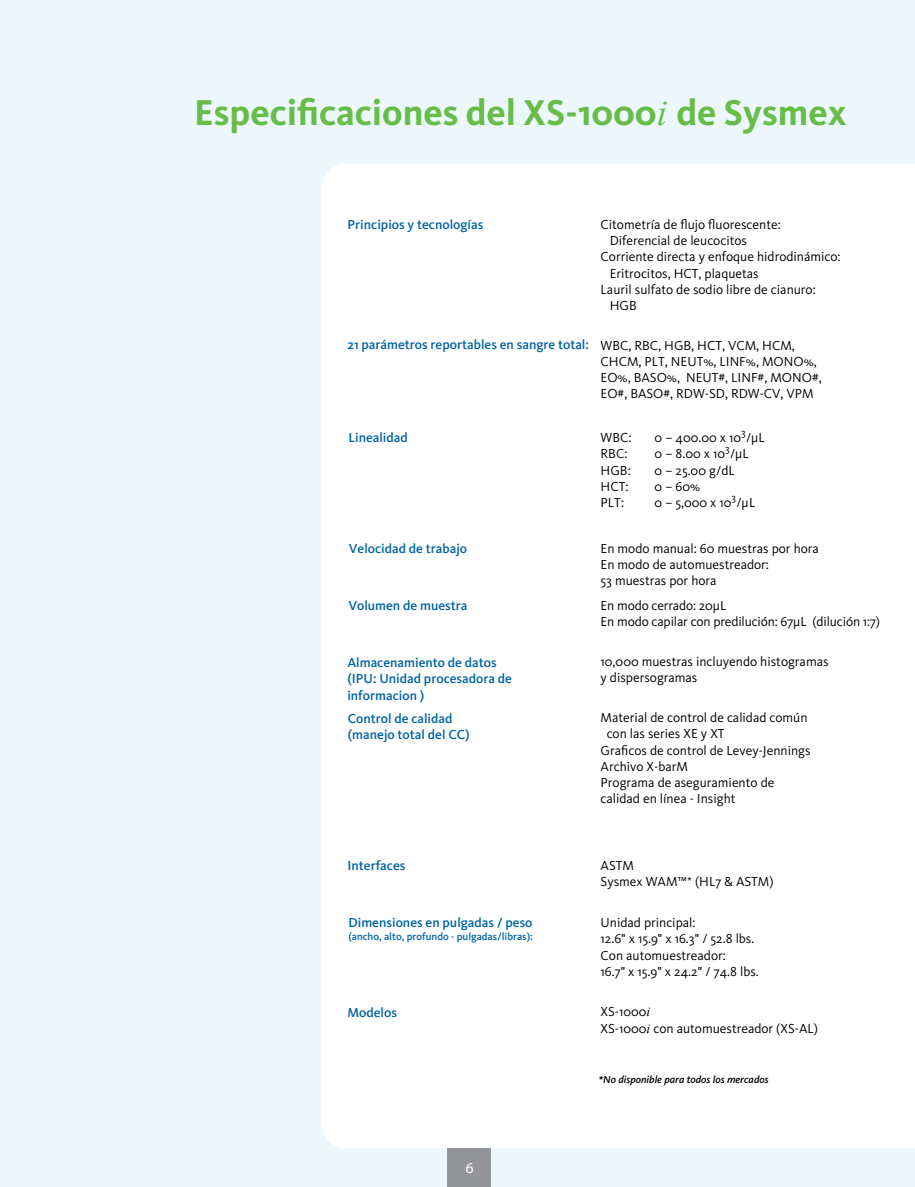
<style>
.page{position:relative;width:915px;height:1187px;background:#fff}
.page>*{position:absolute;margin:0;border:0;box-sizing:border-box;transform-origin:0 0}
.t1{font:700 37.2px "Kievit OT";color:#68bd49}
.t2{font:15.3px "Myriad";color:#fff}
.t3{font:13.5px/16.2px "Kievit Pro";color:#000}
.t4{font:500 13.5px/16.2px "Kievit Pro";color:#0063a3}
.t5{font:500 10.65px "Kievit Pro";color:#0063a3}
.t6{font:italic 500 10.65px "Kievit Pro";color:#000}
.t7{font:10.65px "Kievit Pro";color:#000}
.s1{font-family:"Times New Roman";font-weight:400;font-style:italic}
.s2{font-family:"Times New Roman";font-style:italic}
</style>
<div class="page">
<div style="left:0;top:0;width:914px;height:1186px;background:#ecf8fe"></div>
<div style="left:321px;top:164px;width:593px;height:984px;background:#fff"></div>
<div style="left:447px;top:1148px;width:44px;height:38px;background:#939598"></div>
<h1 class="t1" style="left:194px;top:91px;width:653px">Especificaciones del XS-1000<span class="s1">i</span> de Sysmex</h1>
<p class="t4" style="left:347px;top:216px;width:137px">Principios y tecnologías</p>
<p class="t3" style="left:600px;top:216px;width:181px">Citometría de flujo fluorescente:</p>
<p class="t3" style="left:609px;top:232px;width:139px">Diferencial de leucocitos</p>
<p class="t3" style="left:600px;top:248px;width:241px">Corriente directa y enfoque hidrodinámico:</p>
<p class="t3" style="left:609px;top:265px;width:150px">Eritrocitos, HCT, plaquetas</p>
<p class="t3" style="left:600px;top:281px;width:217px">Lauril sulfato de sodio libre de cianuro:</p>
<p class="t3" style="left:609px;top:297px;width:29px">HGB</p>
<p class="t4" style="left:347px;top:337px;width:243px">21 parámetros reportables en sangre total:</p>
<p class="t3" style="left:600px;top:337px;width:222px">WBC, RBC, HGB, HCT, VCM, HCM,<br>CHCM, PLT, NEUT%, LINF%, MONO%,<br>EO%, BASO%, NEUT#, LINF#, MONO#,<br>EO#, BASO#, RDW-SD, RDW-CV, VPM</p>
<p class="t4" style="left:348px;top:429px;width:61px">Linealidad</p>
<p class="t7" style="left:741px;top:426px;width:6px">3</p>
<p class="t3" style="left:600px;top:429px;width:32px">WBC:</p>
<p class="t3" style="left:654px;top:429px;width:112px">0 – 400.00 x 10 /μL</p>
<p class="t7" style="left:725px;top:442px;width:6px">3</p>
<p class="t3" style="left:600px;top:445px;width:28px">RBC:</p>
<p class="t3" style="left:654px;top:445px;width:96px">0 – 8.00 x 10 /μL</p>
<p class="t3" style="left:600px;top:462px;width:32px">HGB:</p>
<p class="t3" style="left:654px;top:462px;width:82px">0 – 25.00 g/dL</p>
<p class="t3" style="left:600px;top:478px;width:29px">HCT:</p>
<p class="t3" style="left:654px;top:478px;width:47px">0 – 60%</p>
<p class="t3" style="left:600px;top:494px;width:25px">PLT:</p>
<p class="t3" style="left:654px;top:494px;width:102px">0 – 5,000 x 10 /μL</p>
<p class="t7" style="left:731px;top:490px;width:6px">3</p>
<p class="t4" style="left:349px;top:540px;width:120px">Velocidad de trabajo</p>
<p class="t3" style="left:600px;top:540px;width:220px">En modo manual: 60 muestras por hora<br>En modo de automuestreador:<br>53 muestras por hora</p>
<p class="t4" style="left:348px;top:597px;width:120px">Volumen de muestra</p>
<p class="t3" style="left:600px;top:597px;width:281px">En modo cerrado: 20µL<br>En modo capilar con predilución: 67µL (dilución 1:7)</p>
<p class="t4" style="left:347px;top:654px;width:166px">Almacenamiento de datos (IPU: Unidad procesadora de informacion )</p>
<p class="t3" style="left:600px;top:653px;width:229px">10,000 muestras incluyendo histogramas y dispersogramas</p>
<p class="t4" style="left:348px;top:710px;width:123px">Control de calidad (manejo total del CC)</p>
<p class="t3" style="left:600px;top:709px;width:208px">Material de control de calidad común</p>
<p class="t3" style="left:606px;top:725px;width:119px">con las series XE y XT</p>
<p class="t3" style="left:600px;top:741px;width:211px">Graficos de control de Levey-Jennings</p>
<p class="t3" style="left:600px;top:758px;width:89px">Archivo X-barM</p>
<p class="t3" style="left:600px;top:774px;width:175px">Programa de aseguramiento de</p>
<p class="t3" style="left:600px;top:790px;width:136px">calidad en línea - Insight</p>
<p class="t4" style="left:347px;top:857px;width:60px">Interfaces</p>
<p class="t4" style="left:348px;top:914px;width:186px">Dimensiones en pulgadas / peso</p>
<p class="t5" style="left:348px;top:929px;width:186px">(ancho, alto, profundo - pulgadas/libras):</p>
<p class="t3" style="left:600px;top:857px;width:174px">ASTM<br>Sysmex WAM™<sup>*</sup> (HL7 &amp; ASTM)</p>
<p class="t3" style="left:600px;top:914px;width:160px">Unidad principal:<br>12.6" x 15.9" x 16.3" / 52.8 lbs.<br>Con automuestreador:<br>16.7" x 15.9" x 24.2" / 74.8 lbs.</p>
<p class="t4" style="left:347px;top:1004px;width:51px">Modelos</p>
<p class="t3" style="left:600px;top:1003px;width:219px">XS-1000<span class="s2">i<br></span>XS-1000<span class="s2">i</span> con automuestreador (XS-AL)</p>
<p class="t2" style="left:465px;top:1160px;width:9px">6</p>
<p class="t6" style="left:598px;top:1073px;width:172px">*No disponible para todos los mercados</p>
</div>
